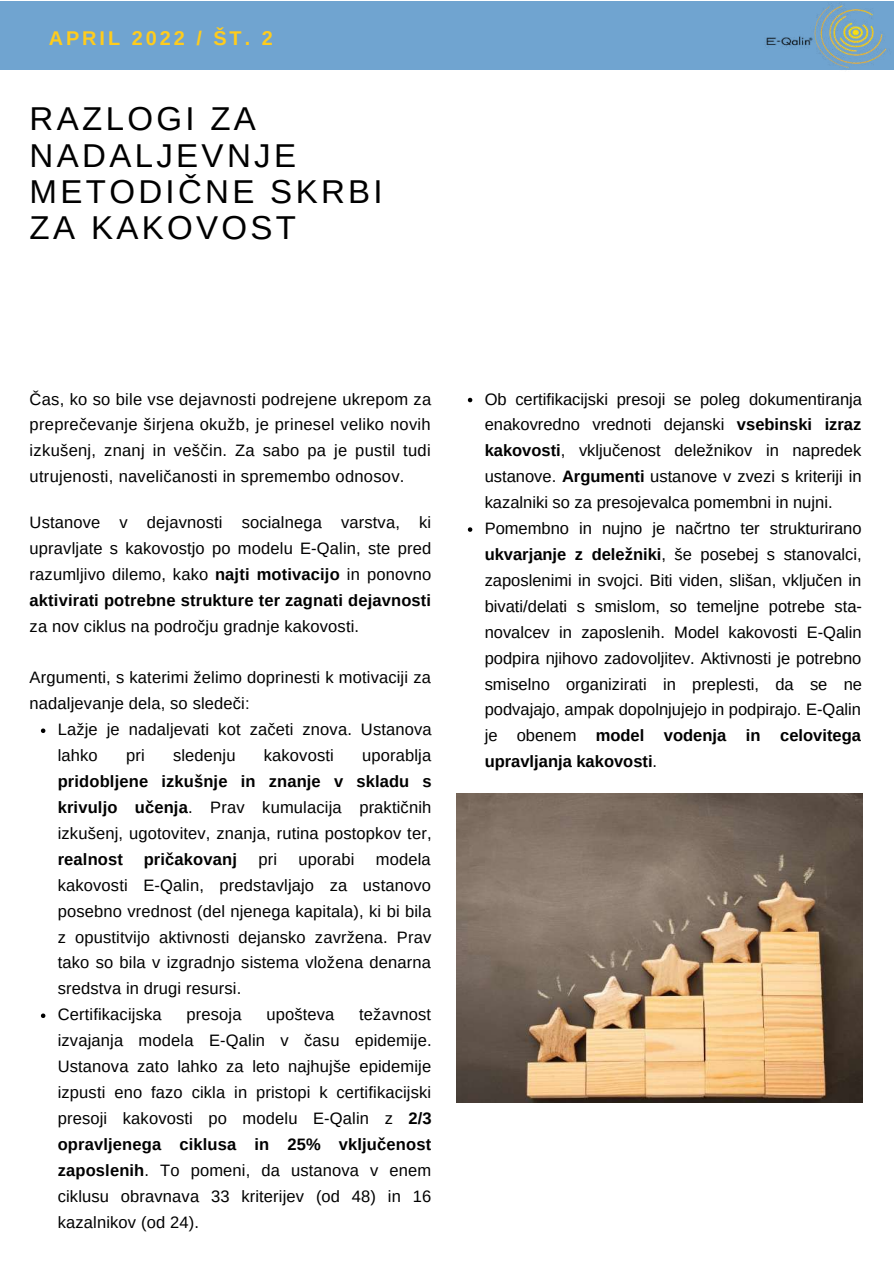
<style>
.page{position:relative;width:894px;height:1264px;background:#fff}
.page>*{position:absolute;margin:0;border:0;box-sizing:border-box;transform-origin:0 0}
.t1{font:33px/36px "Arimo";letter-spacing:.1em;color:#000}
.t2{font:700 19.8px "Arimo";letter-spacing:.15em;color:#ffcc1d}
.t3{font:16.5px/26px "Arimo";letter-spacing:.01em;color:#000;text-align:justify}
.t4{font:700 16.5px "Arimo";letter-spacing:.01em;color:#000}
.s1{font-weight:700}
</style>
<div class="page">
<div style="left:0;top:1px;width:893px;height:69px;background:#70a4d0"></div>
<img style="left:766px;top:4px;width:121px;height:64px">
<img style="left:456px;top:793px;width:406px;height:309px">
<svg style="left:41px;top:728px;width:4px;height:5px"></svg>
<svg style="left:41px;top:1013px;width:4px;height:5px"></svg>
<svg style="left:467px;top:398px;width:5px;height:4px"></svg>
<svg style="left:467px;top:527px;width:5px;height:5px"></svg>
<p class="t2" style="left:49px;top:27px;width:225px">APRIL 2022 / ŠT. 2</p>
<h1 class="t1" style="left:30px;top:101px;width:354px">RAZLOGI ZA<br>NADALJEVNJE<br>METODIČNE SKRBI<br>ZA KAKOVOST</h1>
<p class="t3" style="left:30px;top:386px;width:403px">Čas, ko so bile vse dejavnosti podrejene ukrepom za preprečevanje širjena okužb, je prinesel veliko novih izkušenj, znanj in veščin. Za sabo pa je pustil tudi utrujenosti, naveličanosti in spremembo odnosov.</p>
<p class="t3" style="left:30px;top:509px;width:403px">Ustanove v dejavnosti socialnega varstva, ki upravljate s kakovostjo po modelu E-Qalin, ste pred razumljivo dilemo, kako <span class="s1">najti motivacijo</span> in ponovno <span class="s1">aktivirati potrebne strukture ter zagnati dejavnosti</span></p>
<p class="t3" style="left:30px;top:613px;width:331px">za nov ciklus na področju gradnje kakovosti.</p>
<p class="t3" style="left:30px;top:664px;width:402px">Argumenti, s katerimi želimo doprinesti k motivaciji za nadaljevanje dela, so sledeči:</p>
<p class="t3" style="left:58px;top:716px;width:375px">Lažje je nadaljevati kot začeti znova. Ustanova lahko</p>
<p class="t3" style="left:126px;top:742px;width:20px">pri</p>
<p class="t3" style="left:173px;top:742px;width:64px">sledenju</p>
<p class="t3" style="left:264px;top:742px;width:71px">kakovosti</p>
<p class="t3" style="left:362px;top:742px;width:71px">uporablja</p>
<p class="t3" style="left:58px;top:768px;width:375px"><span class="s1">pridobljene izkušnje in znanje v skladu s krivuljo učenja</span>. Prav kumulacija praktičnih izkušenj, ugotovitev, znanja, rutina postopkov ter,</p>
<p class="t4" style="left:58px;top:849px;width:67px">realnost</p>
<p class="t4" style="left:144px;top:849px;width:95px">pričakovanj</p>
<p class="t3" style="left:258px;top:846px;width:20px">pri</p>
<p class="t3" style="left:298px;top:846px;width:57px">uporabi</p>
<p class="t3" style="left:58px;top:846px;width:375px;text-align:left;text-indent:318px">modela kakovosti E-Qalin, predstavljajo za ustanovo posebno vrednost (del njenega kapitala), ki bi bila z opustitvijo aktivnosti dejansko zavržena. Prav tako so bila v izgradnjo sistema vložena denarna sredstva in drugi resursi.<br>Certifikacijska</p>
<p class="t3" style="left:58px;top:1001px;width:375px;text-indent:301px">težavnost izvajanja modela E-Qalin v času epidemije.<br>Ustanova zato lahko za leto najhujše epidemije izpusti eno fazo cikla in pristopi k certifikacijski presoji kakovosti po modelu E-Qalin z <span class="s1">2/3 opravljenega ciklusa in 25% vključenost zaposlenih</span>. To pomeni, da ustanova v enem ciklusu obravnava 33 kriterijev (od 48) in 16 kazalnikov (od 24).</p>
<p class="t3" style="left:186px;top:1001px;width:57px">presoja</p>
<p class="t3" style="left:266px;top:1001px;width:70px">upošteva</p>
<p class="t3" style="left:484px;top:386px;width:379px;text-align:left">Ob certifikacijski presoji se poleg dokumentiranja enakovredno vrednoti dejanski <span class="s1">vsebinski izraz kakovosti</span>, vključenost deležnikov in napredek ustanove. <span class="s1">Argumenti</span> ustanove v zvezi s kriteriji in kazalniki so za presojevalca pomembni in nujni.<br>Pomembno in nujno je načrtno ter strukturirano <span class="s1">ukvarjanje z deležniki</span>, še posebej s stanovalci, zaposlenimi in svojci. Biti viden, slišan, vključen in bivati/delati s smislom, so temeljne potrebe sta&shy;novalcev in zaposlenih. Model kakovosti E-Qalin podpira njihovo zadovoljitev. Aktivnosti je potrebno smiselno organizirati in preplesti, da se ne podvajajo, ampak dopolnjujejo in podpirajo. E-Qalin je obenem <span class="s1">model vodenja in celovitega upravljanja kakovosti</span>.</p>
</div>
